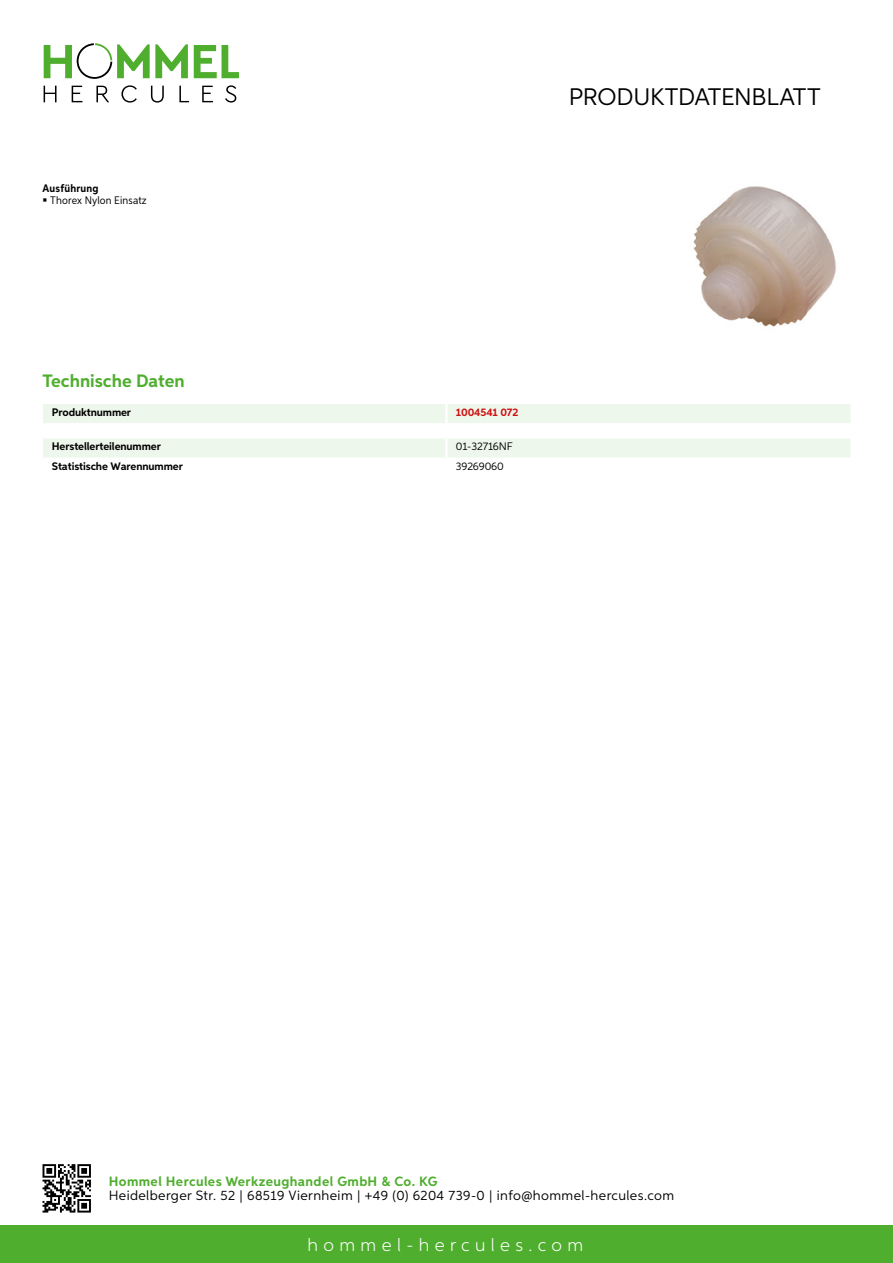
<style>
.page{position:relative;width:893px;height:1263px;background:#fff}
.page>*{position:absolute;margin:0;border:0;box-sizing:border-box;transform-origin:0 0}
.t1{font:24px "Aspira";letter-spacing:-.01em;color:#000}
.t2{font:300 18px "Aspira";letter-spacing:.3em;color:#fff}
.t3{font:700 18px "Aspira";color:#50ae2f}
.t4{font:13.5px "Aspira";letter-spacing:.03em;color:#000}
.t5{font:700 13.5px "Aspira";letter-spacing:.03em;color:#50ae2f}
.t6{font:700 10.95px "Aspira";letter-spacing:-.01em;color:#000}
.t7{font:10.95px "Aspira";letter-spacing:-.01em;color:#000}
.t8{font:10.95px "Aspira Nar";letter-spacing:.01em;color:#000}
.t9{font:700 10.95px "Aspira";letter-spacing:-.01em;color:#cd1013}
.t10{font:700 10.95px "Aspira Nar";letter-spacing:.02em;color:#000}
</style>
<div class="page">
<div style="left:0;top:1226px;width:893px;height:37px;background:#50ae2f"></div>
<svg style="left:43px;top:1164px;width:48px;height:48px"></svg>
<svg style="left:194px;top:45px;width:45px;height:33px"></svg>
<svg style="left:44px;top:43px;width:144px;height:36px"></svg>
<svg style="left:44px;top:86px;width:13px;height:16px"></svg>
<svg style="left:72px;top:86px;width:10px;height:16px"></svg>
<svg style="left:96px;top:86px;width:13px;height:16px"></svg>
<svg style="left:121px;top:85px;width:16px;height:18px"></svg>
<svg style="left:151px;top:86px;width:13px;height:17px"></svg>
<svg style="left:179px;top:86px;width:10px;height:16px"></svg>
<svg style="left:202px;top:86px;width:11px;height:16px"></svg>
<svg style="left:225px;top:85px;width:11px;height:18px"></svg>
<div style="left:43px;top:404px;width:807px;height:19px;background:#eef7eb"></div>
<hr style="left:445px;top:404px;width:3px;height:19px;background:#fff">
<div style="left:43px;top:439px;width:807px;height:18px;background:#eef7eb"></div>
<img style="left:693px;top:186px;width:144px;height:141px">
<p class="t10" style="left:43px;top:181px;width:58px">Ausführung</p>
<p class="t8" style="left:50px;top:194px;width:98px">Thorex Nylon Einsatz</p>
<h1 class="t1" style="left:569px;top:82px;width:253px">Produktdatenblatt</h1>
<h2 class="t3" style="left:43px;top:370px;width:144px">Technische Daten</h2>
<p class="t6" style="left:52px;top:405px;width:81px">Produktnummer</p>
<p class="t9" style="left:456px;top:405px;width:64px">1004541 072</p>
<p class="t6" style="left:52px;top:440px;width:111px">Herstellerteilenummer</p>
<p class="t7" style="left:456px;top:440px;width:58px">01-32716N F</p>
<p class="t6" style="left:52px;top:459px;width:132px">Statistische Warennummer</p>
<p class="t7" style="left:456px;top:459px;width:50px">39269060</p>
<p class="t5" style="left:109px;top:1172px;width:330px">Hommel Hercules Werkzeughandel GmbH &amp; Co. KG</p>
<p class="t4" style="left:109px;top:1187px;width:567px">Heidelberger Str. 52 | 68519 Viernheim | +49 (0) 6204 739-0 | info@hommel-hercules.com</p>
<h2 class="t2" style="left:307px;top:1234px;width:277px">hommel-hercules.com</h2>
</div>
